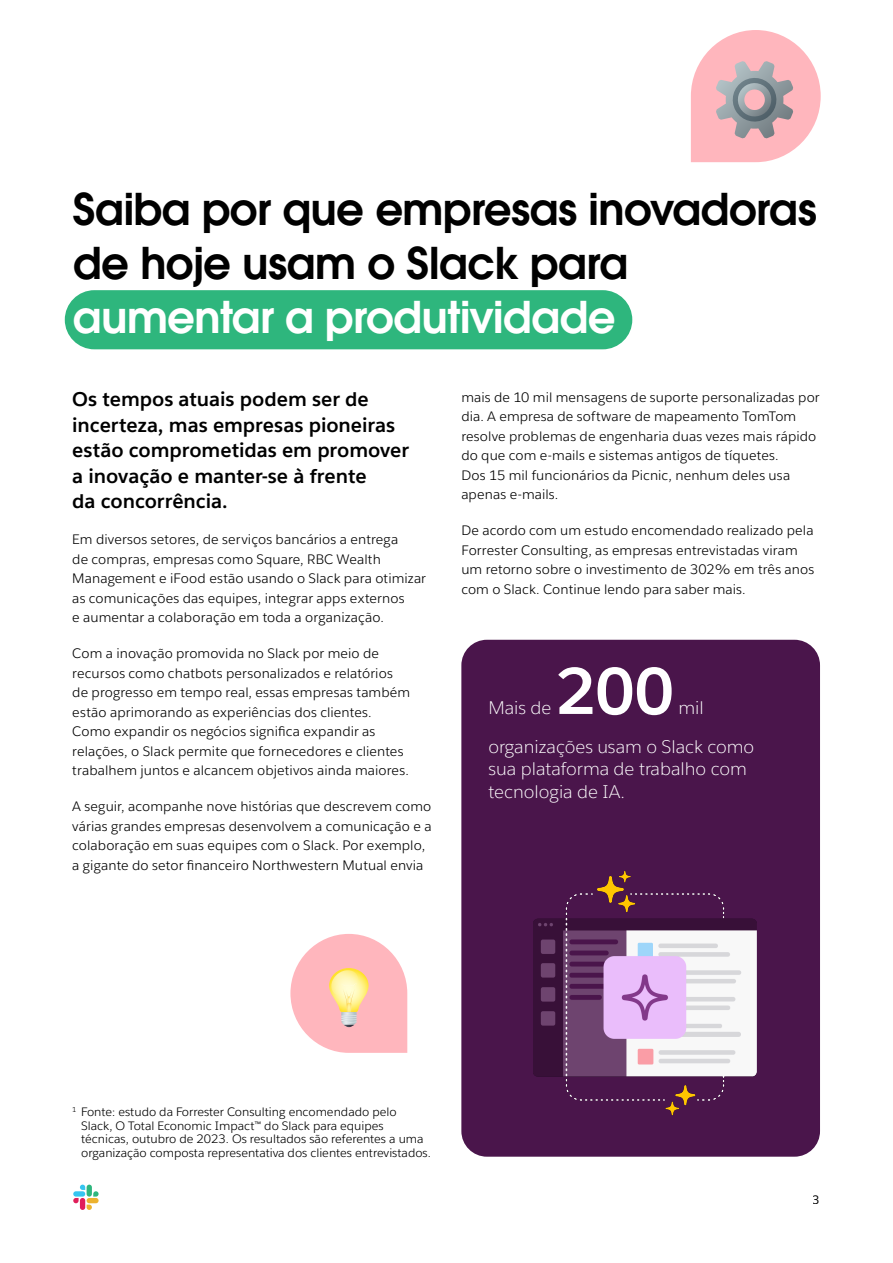
<style>
.page{position:relative;width:893px;height:1263px;background:#fff}
.page>*{position:absolute;margin:0;border:0;box-sizing:border-box;transform-origin:0 0}
.t1{font:700 64.5px "Salesforce Sans";color:#fff}
.t2{font:43.5px/54px "Avant Garde For Salesforce Dm";letter-spacing:-.015em;color:#000}
.t3{font:700 19.5px/25.5px "Salesforce Sans";letter-spacing:-.005em;color:#000}
.t4{font:300 18px/22.5px "Salesforce Sans";color:#fff}
.Body_PG_3{font:13.5px/19.5px "Salesforce Sans";letter-spacing:.005em;color:#000}
.t5{font:12px/13.5px "Salesforce Sans";color:#000}
.t6{font:12px "Salesforce Sans";color:#000}
.s1{color:#fff}
</style>
<div class="page">
<svg style="left:73px;top:1198px;width:6px;height:5px"></svg>
<div style="left:80px;top:1198px;width:5px;height:12px;background:#e01e5a;border-radius:3px"></div>
<svg style="left:80px;top:1184px;width:5px;height:6px"></svg>
<div style="left:73px;top:1191px;width:12px;height:5px;background:#36c5f0;border-radius:3px"></div>
<svg style="left:93px;top:1191px;width:6px;height:5px"></svg>
<div style="left:87px;top:1184px;width:5px;height:12px;background:#2eb67d;border-radius:3px"></div>
<svg style="left:87px;top:1204px;width:5px;height:6px"></svg>
<div style="left:87px;top:1198px;width:12px;height:5px;background:#ecb22e;border-radius:3px"></div>
<div style="left:461px;top:640px;width:359px;height:517px;background:#4a154b;border-radius:26px"></div>
<div style="left:65px;top:290px;width:567px;height:59px;background:#2eb67d;border-radius:30px"></div>
<svg style="left:691px;top:30px;width:130px;height:132px"></svg>
<svg style="left:290px;top:934px;width:117px;height:119px"></svg>
<img style="left:534px;top:871px;width:223px;height:245px">
<h1 class="t2" style="left:73px;top:181px;width:745px">Saiba por que empresas inovadoras de hoje usam o Slack para <span class="s1">aumentar a produtividade</span></h1>
<h3 class="t3" style="left:72px;top:386px;width:338px">Os tempos atuais podem ser de incerteza, mas empresas pioneiras estão comprometidas em promover a inovação e manter-se à frente<br>da concorrência.</h3>
<p class="Body_PG_3" style="left:72px;top:530px;width:355px">Em diversos setores, de serviços bancários a entrega<br>de compras, empresas como Square, RBC Wealth Management e iFood estão usando o Slack para otimizar as comunicações das equipes, integrar apps externos<br>e aumentar a colaboração em toda a organização.</p>
<p class="Body_PG_3" style="left:72px;top:644px;width:339px">Com a inovação promovida no Slack por meio de recursos como chatbots personalizados e relatórios de progresso em tempo real, essas empresas também estão aprimorando as experiências dos clientes.<br>Como expandir os negócios significa expandir as relações, o Slack permite que fornecedores e clientes trabalhem juntos e alcancem objetivos ainda maiores.</p>
<p class="Body_PG_3" style="left:72px;top:797px;width:361px">A seguir, acompanhe nove histórias que descrevem como várias grandes empresas desenvolvem a comunicação e a colaboração em suas equipes com o Slack. Por exemplo, a gigante do setor financeiro Northwestern Mutual envia</p>
<p class="Body_PG_3" style="left:461px;top:387px;width:360px">mais de 10 mil mensagens de suporte personalizadas por dia. A empresa de software de mapeamento TomTom resolve problemas de engenharia duas vezes mais rápido do que com e-mails e sistemas antigos de tíquetes.<br>Dos 15 mil funcionários da Picnic, nenhum deles usa apenas e-mails.</p>
<p class="Body_PG_3" style="left:461px;top:521px;width:354px">De acordo com um estudo encomendado realizado pela Forrester Consulting, as empresas entrevistadas viram um retorno sobre o investimento de 302% em três anos com o Slack. Continue lendo para saber mais.</p>
<p class="t1" style="left:556px;top:650px;width:120px">200</p>
<p class="t4" style="left:678px;top:696px;width:27px">mil</p>
<p class="t4" style="left:488px;top:735px;width:267px">organizações usam o Slack como sua plataforma de trabalho com tecnologia de IA.</p>
<p class="t4" style="left:488px;top:696px;width:65px">Mais de</p>
<p class="t5" style="left:81px;top:1105px;width:351px;text-indent:-9px"><sup>1</sup> Fonte: estudo da Forrester Consulting encomendado pelo<br>Slack, O Total Economic Impact™ do Slack para equipes técnicas, outubro de 2023. Os resultados são referentes a uma organização composta representativa dos clientes entrevistados.</p>
<p class="t6" style="left:813px;top:1192px;width:9px">3</p>
</div>
